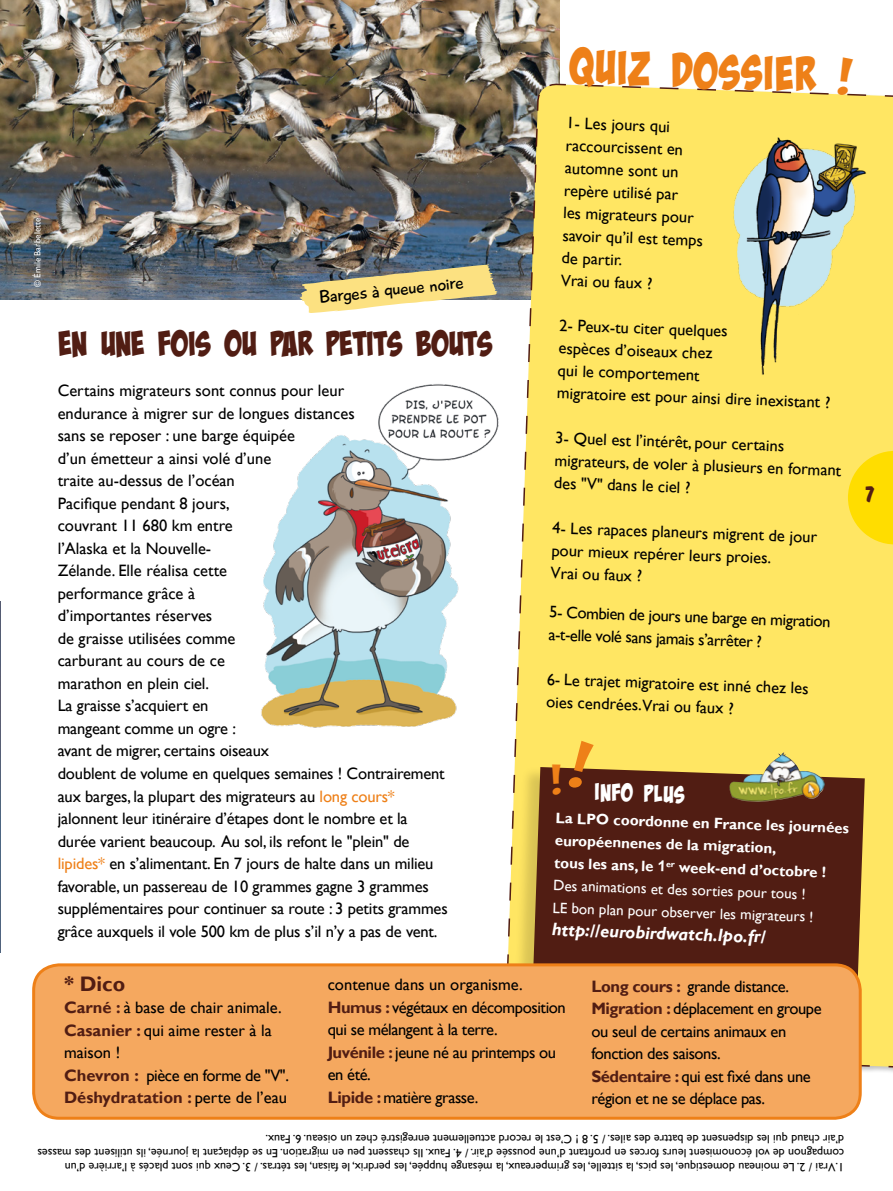
<style>
.page{position:relative;width:893px;height:1191px;background:#fff}
.page>*{position:absolute;margin:0;border:0;box-sizing:border-box;transform-origin:0 0}
.t1{font:48px "Bada Boom Pro BB";color:#ee8018}
.t2{font:34.5px "Bada Boom Pro BB";letter-spacing:-.025em;color:#511d13}
.t3{font:24px "Bada Boom Pro BB";color:#fff}
.t4{font:24px "Dom Bold BT";color:#511d13}
.t5{font:700 21px "Gill Sans";color:#511d13}
.t6{font:italic 700 18px "Gill Sans";color:#fff}
.t7{font:18px "Playtime With Hot Toddies";color:#000}
.t8{font:16.5px/22.5px "Gill Sans";letter-spacing:-.01em;color:#000}
.t9{font:700 16.5px "Gill Sans";color:#511d13}
.t10{font:700 15px/22.5px "Gill Sans";color:#fff}
.t11{font:15px "Gill Sans";color:#fff}
.t12{font:12px/14.4px "Gill Sans";color:#000}
.t13{font:9px "Gill Sans";color:#fff}
.s1{color:#ee8018}
.s2{font-family:"Arial"}
.s3{font-weight:700;color:#511d13}
.s4{font-weight:400;color:#000}
</style>
<div class="page">
<img style="left:0;top:0;width:559px;height:299px">
<svg style="left:504px;top:83px;width:389px;height:1037px;background:#fae36b"></svg>
<div style="left:512px;top:765px;width:352px;height:288px;background:#000;opacity:.15"></div>
<div style="left:531px;top:767px;width:334px;height:269px;background:#511d13"></div>
<svg style="left:848px;top:451px;width:45px;height:93px;background:#ffde15"></svg>
<div style="left:34px;top:965px;width:826px;height:153px;background:#f5a85f;border-radius:26px"></div>
<div style="left:32px;top:963px;width:830px;height:156px;border:3px solid #ee8018;border-radius:26px"></div>
<img style="left:729px;top:752px;width:96px;height:50px">
<img style="left:0;top:602px;width:1px;height:350px">
<img style="left:261px;top:374px;width:245px;height:386px">
<img style="left:722px;top:128px;width:155px;height:255px">
<img style="left:299px;top:265px;width:199px;height:48px">
<svg style="left:549px;top:740px;width:45px;height:55px;background:#aa833b"></svg>
<p class="t13" style="left:32px;top:287px;width:71px;rotate:-90deg">© Émile Barbelette</p>
<p class="t7" style="left:318px;top:286px;width:147px;rotate:-6deg">Barges à queue noire</p>
<p class="t2" style="left:58px;top:323px;width:437px">EN UNE FOIS OU PAR PETITS BOUTS</p>
<p class="t8" style="left:58px;top:380px;width:391px">Certains migrateurs sont connus pour leur<br>endurance à migrer sur de longues distances<br>sans se reposer : une barge équipée<br>d’un émetteur a ainsi volé d’une<br>traite au-dessus de l’océan<br>Pacifique pendant 8 jours,<br>couvrant 11 680 km entre<br>l’Alaska et la Nouvelle-<br>Zélande. Elle réalisa cette<br>performance grâce à<br>d’importantes réserves<br>de graisse utilisées comme<br>carburant au cours de ce<br>marathon en plein ciel.<br>La graisse s’acquiert en<br>mangeant comme un ogre :<br>avant de migrer, certains oiseaux<br>doublent de volume en quelques semaines ! Contrairement aux barges, la plupart des migrateurs au <span class="s1">long cours* </span>jalonnent leur itinéraire d’étapes dont le nombre et la durée varient beaucoup. Au sol, ils refont le "plein" de <span class="s1">lipides*</span> en s’alimentant. En 7 jours de halte dans un milieu favorable, un passereau de 10 grammes gagne 3 grammes supplémentaires pour continuer sa route : 3 petits grammes grâce auxquels il vole 500 km de plus s’il n’y a pas de vent.</p>
<p class="t1" style="left:569px;top:38px;width:285px;rotate:2deg">QUIZ DOSSIER !</p>
<p class="t8" style="left:567px;top:112px;width:142px;rotate:2deg">1- Les jours qui raccourcissent en automne sont un repère utilisé par<br>les migrateurs pour savoir qu’il est temps de partir.</p>
<p class="t8" style="left:561px;top:269px;width:93px;rotate:2deg">Vrai ou faux ?</p>
<p class="t8" style="left:560px;top:314px;width:275px;rotate:2deg">2- Peux-tu citer quelques<br>espèces d’oiseaux chez<br>qui le comportement<br>migratoire est pour ainsi dire inexistant ?</p>
<p class="t8" style="left:556px;top:427px;width:288px;rotate:2deg">3- Quel est l’intérêt, pour certains migrateurs, de voler à plusieurs en formant des "V" dans le ciel ?</p>
<p class="t8" style="left:553px;top:517px;width:266px;rotate:2deg">4- Les rapaces planeurs migrent de jour pour mieux repérer leurs proies.</p>
<p class="t8" style="left:551px;top:562px;width:93px;rotate:2deg">Vrai ou faux ?</p>
<p class="t8" style="left:550px;top:601px;width:283px;rotate:2deg">5- Combien de jours une barge en migration a-t-elle volé sans jamais s’arrêter ?</p>
<p class="t8" style="left:547px;top:668px;width:263px;rotate:2deg">6- Le trajet migratoire est inné chez les oies cendrées.Vrai ou faux ?</p>
<p class="t3" style="left:595px;top:777px;width:92px;rotate:2deg">Info plus</p>
<p class="t10" style="left:556px;top:807px;width:295px;rotate:2deg">La LPO coordonne en France les journées européennenes de la migration,</p>
<p class="t10" style="left:555px;top:852px;width:273px;rotate:2deg">tous les ans, le <span class="s2">1</span><sup>er</sup> week-end d’octobre !</p>
<p class="t11" style="left:554px;top:876px;width:254px;rotate:2deg">Des animations et des sorties pour tous !</p>
<p class="t11" style="left:553px;top:899px;width:263px;rotate:2deg">LE bon plan pour observer les migrateurs !</p>
<p class="t6" style="left:552px;top:918px;width:215px;rotate:2deg">http://eurobirdwatch.lpo.fr/</p>
<p class="t5" style="left:64px;top:971px;width:63px">* Dico</p>
<p class="t8" style="left:64px;top:996px;width:219px"><span class="s3">Carné :</span> à base de chair animale.<br><span class="s3">Casanier :</span> qui aime rester à la maison !</p>
<p class="t8" style="left:64px;top:1064px;width:226px"><span class="s3">Chevron :</span> pièce en forme de "V".</p>
<p class="t9" style="left:64px;top:1087px;width:224px">Déshydratation : <span class="s4">perte de l’eau</span></p>
<p class="t8" style="left:328px;top:974px;width:197px">contenue dans un organisme.</p>
<p class="t8" style="left:328px;top:996px;width:240px"><span class="s3">Humus :</span> végétaux en décomposition qui se mélangent à la terre.</p>
<p class="t8" style="left:328px;top:1041px;width:230px"><span class="s3">Juvénile :</span> jeune né au printemps ou en été.</p>
<p class="t8" style="left:328px;top:1086px;width:152px"><span class="s3">Lipide :</span> matière grasse.</p>
<p class="t8" style="left:591px;top:975px;width:199px"><span class="s3">Long cours :</span> grande distance.</p>
<p class="t8" style="left:591px;top:997px;width:232px"><span class="s3">Migration :</span> déplacement en groupe ou seul de certains animaux en fonction des saisons.</p>
<p class="t8" style="left:591px;top:1065px;width:221px"><span class="s3">Sédentaire :</span> qui est fixé dans une région et ne se déplace pas.</p>
<p class="t12" style="left:844px;top:1174px;width:808px;rotate:-180deg">1.Vrai / 2. Le moineau domestique, les pics, la sittelle, les grimpereaux, la mésange huppée, les perdrix, le faisan, les tétras. / 3. Ceux qui sont placés à l’arrière d’un compagnon de vol économisent leurs forces en profitant d’une poussée d’air. / 4. Faux. Ils chassent peu en migration. En se déplaçant la journée, ils utilisent des masses d’air chaud qui les dispensent de battre des ailes. / 5. 8 ! C’est le record actuellement enregistré chez un oiseau. 6. Faux.</p>
<p class="t4" style="left:864px;top:479px;width:13px">7</p>
</div>
